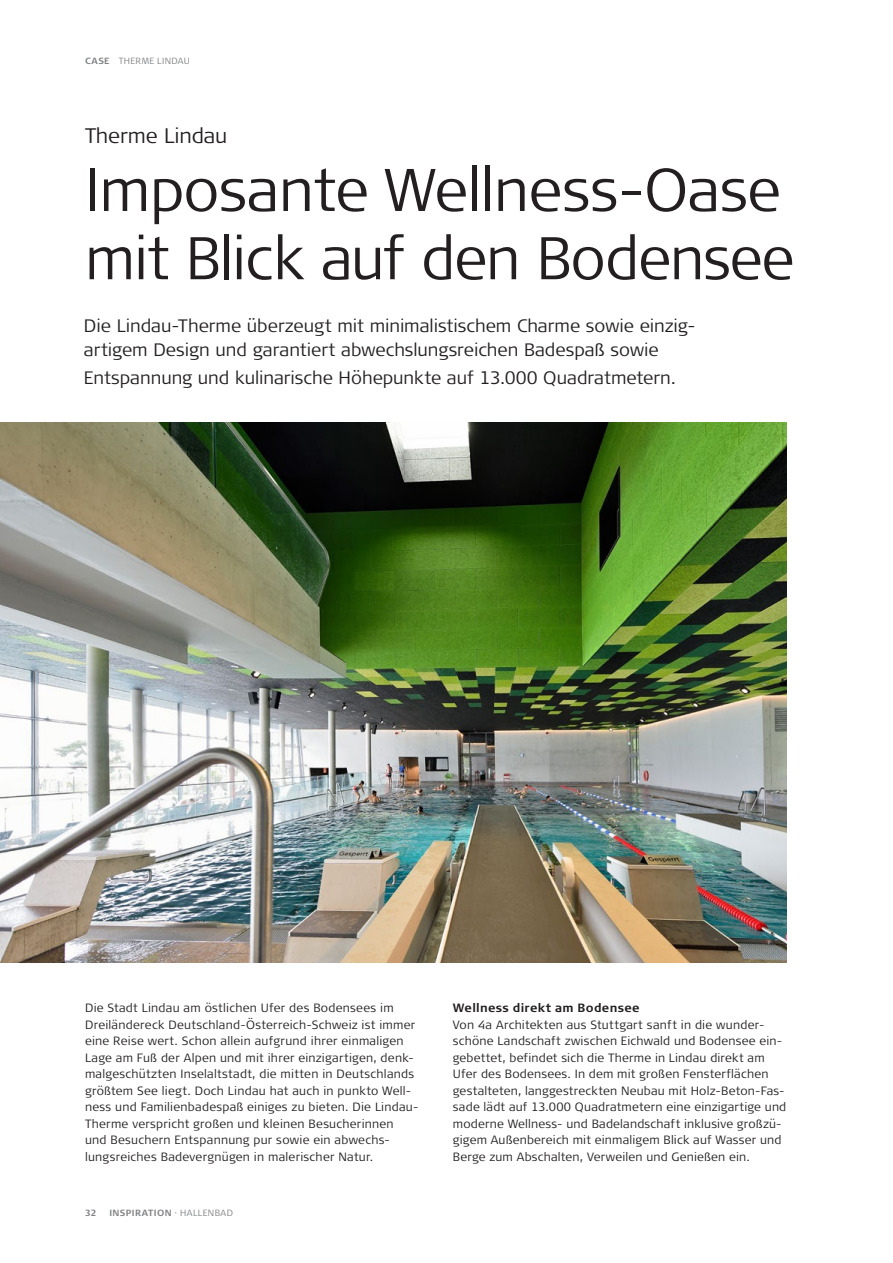
<style>
.page{position:relative;width:893px;height:1263px;background:#fff}
.page>*{position:absolute;margin:0;border:0;box-sizing:border-box;transform-origin:0 0}
.Rubrik{font:300 60px "Signa Pro";letter-spacing:-.02em;color:#231f20}
.case_beskrivelse_rubrik{font:300 21px "Signa Pro";letter-spacing:-.005em;color:#231f20}
.Underrubrik{font:300 18px/24px "Signa Pro";letter-spacing:-.005em;color:#231f20}
.Brødtext{font:300 12px/16.5px "Signa Pro";letter-spacing:.02em;color:#231f20}
.Mellemrubrik{font:700 12px "Signa Pro";letter-spacing:.025em;color:#231f20}
.t1{font:700 9px "Signa Pro";letter-spacing:.04em;color:#808285}
.t2{font:300 9px "Signa Pro";letter-spacing:.04em;color:#808285}
.s1{font-weight:700}
.s2{font-weight:300}
</style>
<div class="page">
<img style="left:0;top:423px;width:787px;height:540px">
<p class="t2" style="left:85px;top:55px;width:106px"><span class="s1">CASE</span> THERME LINDAU</p>
<p class="case_beskrivelse_rubrik" style="left:85px;top:121px;width:144px">Therme Lindau</p>
<p class="Rubrik" style="left:85px;top:148px;width:697px">Imposante Wellness-Oase</p>
<p class="Rubrik" style="left:85px;top:217px;width:711px">mit Blick auf den Bodensee</p>
<p class="Underrubrik" style="left:84px;top:313px;width:613px">Die Lindau-Therme überzeugt mit minimalistischem Charme sowie einzig&shy;artigem Design und garantiert abwechslungsreichen Badespaß sowie</p>
<p class="Underrubrik" style="left:84px;top:365px;width:593px">Entspannung und kulinarische Höhepunkte auf 13.000 Quadratmetern.</p>
<p class="Brødtext" style="left:85px;top:999px;width:335px">Die Stadt Lindau am östlichen Ufer des Bodensees im Dreiländereck Deutschland-Österreich-Schweiz ist immer eine Reise wert. Schon allein aufgrund ihrer einmaligen Lage am Fuß der Alpen und mit ihrer einzigartigen, denk&shy;malgeschützten Inselaltstadt, die mitten in Deutschlands größtem See liegt. Doch Lindau hat auch in punkto Well&shy;ness und Familienbadespaß einiges zu bieten. Die Lindau-Therme verspricht großen und kleinen Besucherinnen<br>und Besuchern Entspannung pur sowie ein abwechs&shy;lungsreiches Badevergnügen in malerischer Natur.</p>
<p class="Mellemrubrik" style="left:453px;top:1000px;width:188px">Wellness direkt am Bodensee</p>
<p class="Brødtext" style="left:453px;top:1016px;width:335px">Von 4a Architekten aus Stuttgart sanft in die wunder&shy;schöne Landschaft zwischen Eichwald und Bodensee ein&shy;gebettet, befindet sich die Therme in Lindau direkt am Ufer des Bodensees. In dem mit großen Fensterflächen gestalteten, langgestreckten Neubau mit Holz-Beton-Fas&shy;sade lädt auf 13.000 Quadratmetern eine einzigartige und moderne Wellness- und Badelandschaft inklusive großzü&shy;gigem Außenbereich mit einmaligem Blick auf Wasser und Berge zum Abschalten, Verweilen und Genießen ein.</p>
<p class="t1" style="left:85px;top:1206px;width:13px">32</p>
<p class="t1" style="left:109px;top:1206px;width:125px">INSPIRATION <span class="s2">·HALLENBAD</span></p>
</div>
